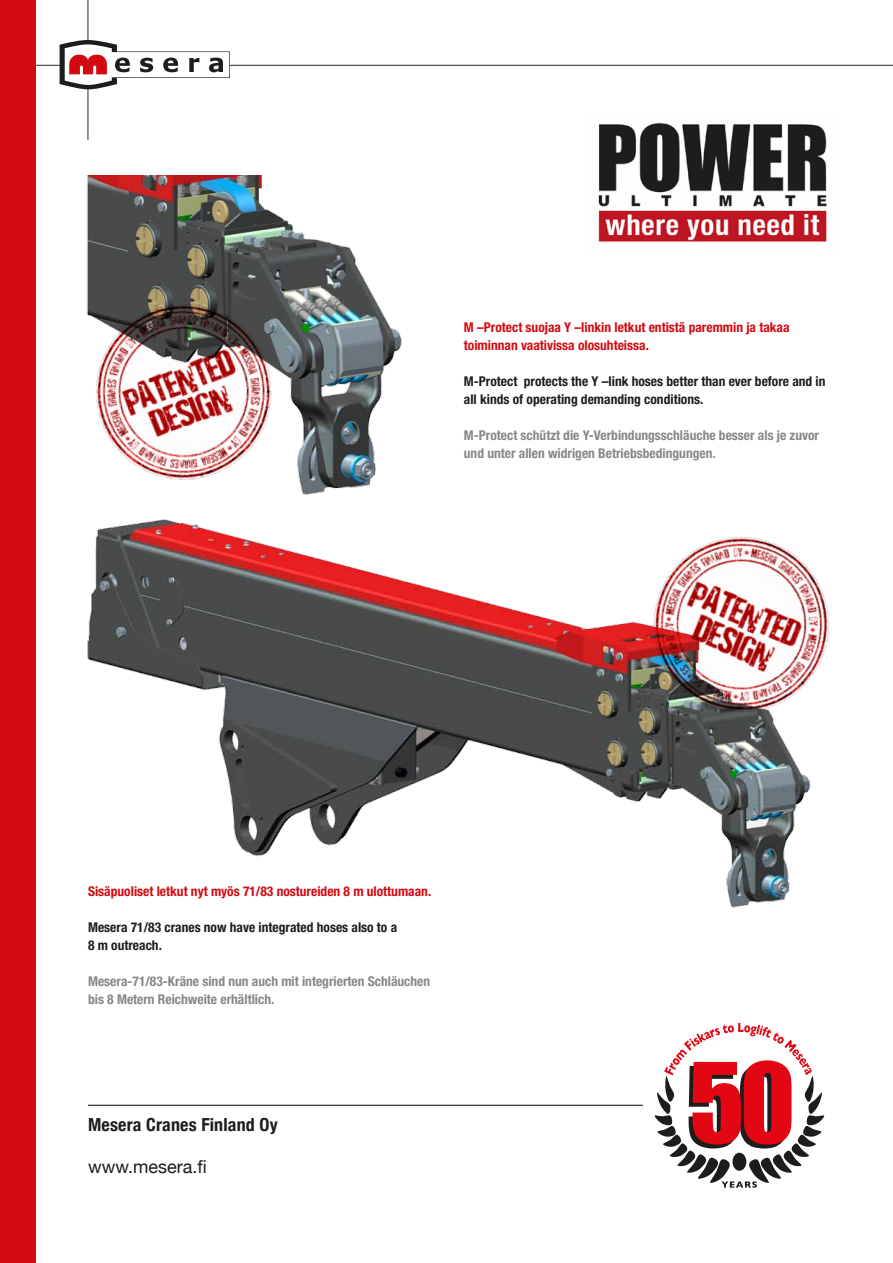
<style>
.page{position:relative;width:893px;height:1263px;background:#fff}
.page>*{position:absolute;margin:0;border:0;box-sizing:border-box;transform-origin:0 0}
.t1{font:700 condensed 18px "Helvetica Neue";letter-spacing:.01em;color:#1d1d1b}
.t2{font:18px "Helvetica Neue";color:#1d1d1b}
.t3{font:700 condensed 13.5px/18px "Helvetica Neue";color:#878787}
.t4{font:700 condensed 13.5px/18px "Helvetica Neue";color:#1d1d1b}
.t5{font:700 condensed 13.5px/18px "Helvetica Neue";color:#d30a11}
</style>
<div class="page">
<svg style="left:36px;top:0;width:857px;height:140px"></svg>
<div style="left:0;top:0;width:36px;height:1263px;background:#d30a11"></div>
<img style="left:87px;top:175px;width:315px;height:319px">
<img style="left:87px;top:494px;width:724px;height:414px">
<img style="left:608px;top:494px;width:221px;height:263px">
<hr style="left:88px;top:1105px;width:678px;height:1px;background:#1d1d1b">
<div style="left:643px;top:1012px;width:193px;height:186px;background:#fff;border-radius:50%"></div>
<svg style="left:654px;top:1023px;width:171px;height:165px"></svg>
<img style="left:587px;top:115px;width:249px;height:127px">
<img style="left:87px;top:292px;width:199px;height:202px">
<p class="t5" style="left:464px;top:318px;width:327px">M –Protect suojaa Y –linkin letkut entistä paremmin ja takaa toiminnan vaativissa olosuhteissa.</p>
<p class="t4" style="left:464px;top:372px;width:363px">M-Protect protects the Y –link hoses better than ever before and in all kinds of operating demanding conditions.</p>
<p class="t3" style="left:464px;top:426px;width:357px">M-Protect schützt die Y-Verbindungsschläuche besser als je zuvor und unter allen widrigen Betriebsbedingungen.</p>
<p class="t5" style="left:88px;top:882px;width:345px">Sisäpuoliset letkut nyt myös 71/83 nostureiden 8 m ulottumaan.</p>
<p class="t4" style="left:88px;top:918px;width:311px">Mesera 71/83 cranes now have integrated hoses also to a<br>8 m outreach.</p>
<p class="t3" style="left:88px;top:972px;width:344px">Mesera-71/83-Kräne sind nun auch mit integrierten Schläuchen bis 8 Metern Reichweite erhältlich.</p>
<h1 class="t1" style="left:88px;top:1110px;width:191px">Mesera Cranes Finland Oy</h1>
<h1 class="t2" style="left:88px;top:1152px;width:120px">www.mesera.fi</h1>
</div>
